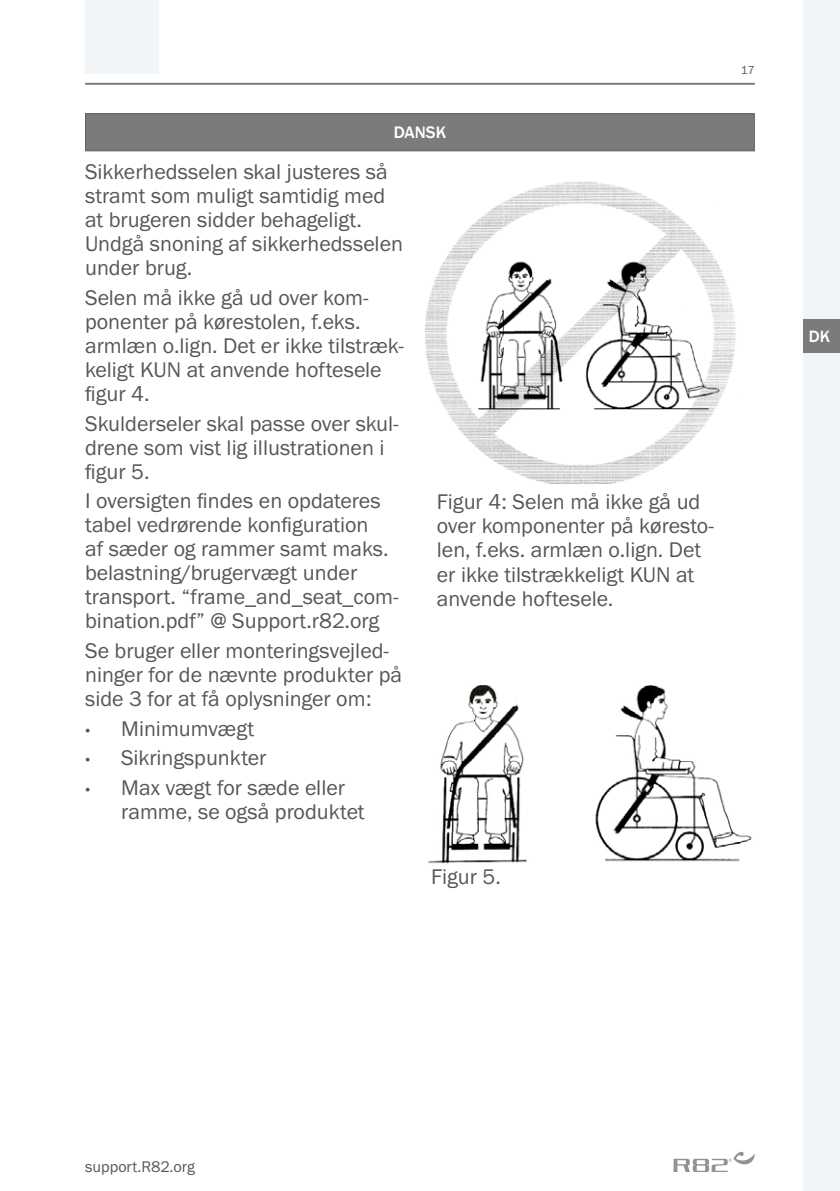
<style>
.page{position:relative;width:840px;height:1191px;background:#fff}
.page>*{position:absolute;margin:0;border:0;box-sizing:border-box;transform-origin:0 0}
.t1{font:22px/24px "Franklin Gothic URW Boo";color:#575756}
.t2{font:500 17px "Franklin Gothic";color:#fff}
.t3{font:500 16.8px "Franklin Gothic";color:#fff}
.t4{font:16px "Franklin Gothic URW Boo";color:#575756}
.t5{font:12px "Franklin Gothic URW Boo";color:#575756}
.s1{font-family:"Arial";font-size:15px}
</style>
<div class="page">
<div style="left:85px;top:0;width:74px;height:74px;background:#f1f5f8"></div>
<img style="left:425px;top:181px;width:311px;height:302px">
<img style="left:428px;top:685px;width:324px;height:179px">
<hr style="left:85px;top:83px;width:669px;height:2px;background:#7c7b7b">
<svg style="left:673px;top:1151px;width:81px;height:21px"></svg>
<div style="left:802px;top:0;width:37px;height:1191px;background:#f1f5f8"></div>
<div style="left:85px;top:114px;width:669px;height:37px;background:#7c7b7b"></div>
<div style="left:85px;top:113px;width:669px;height:38px;border:1px solid #646363"></div>
<div style="left:802px;top:319px;width:37px;height:34px;background:#7c7b7b"></div>
<p class="t2" style="left:393px;top:122px;width:54px">DANSK</p>
<p class="t1" style="left:85px;top:159px;width:319px">Sikkerhedsselen skal justeres så stramt som muligt samtidig med at brugeren sidder behageligt.<br>Undgå snoning af sikkerhedsselen under brug.</p>
<p class="t1" style="left:85px;top:285px;width:320px">Selen må ikke gå ud over kom&shy;ponenter på kørestolen, f.eks. armlæn o.lign. Det er ikke tilstræk&shy;keligt KUN at anvende hoftesele figur 4.</p>
<p class="t1" style="left:85px;top:411px;width:315px">Skulderseler skal passe over skul&shy;drene som vist lig illustrationen i figur 5.</p>
<p class="t1" style="left:85px;top:488px;width:315px">I oversigten findes en opdateres tabel vedrørende konfiguration<br>af sæder og rammer samt maks. belastning/brugervægt under transport. “frame_and_seat_com&shy;bination.pdf” @ Support.r82.org</p>
<p class="t1" style="left:85px;top:638px;width:318px">Se bruger eller monteringsvejled&shy;ninger for de nævnte produkter på side 3 for at få oplysninger om:</p>
<p class="t1" style="left:85px;top:716px;width:171px"><span class="s1">•</span> Minimumvægt</p>
<p class="t1" style="left:85px;top:745px;width:183px"><span class="s1">•</span> Sikringspunkter</p>
<p class="t1" style="left:121px;top:775px;width:245px;text-indent:-36px"><span class="s1">•</span> Max vægt for sæde eller ramme, se også produktet</p>
<p class="t1" style="left:436px;top:490px;width:278px">Figur 4: Selen må ikke gå ud over komponenter på køresto&shy;len, f.eks. armlæn o.lign. Det er ikke tilstrækkeligt KUN at anvende hoftesele.</p>
<p class="t1" style="left:431px;top:864px;width:71px">Figur 5.</p>
<p class="t5" style="left:740px;top:62px;width:16px">17</p>
<p class="t3" style="left:808px;top:326px;width:23px">DK</p>
<p class="t4" style="left:85px;top:1156px;width:111px">support.R82.org</p>
</div>
